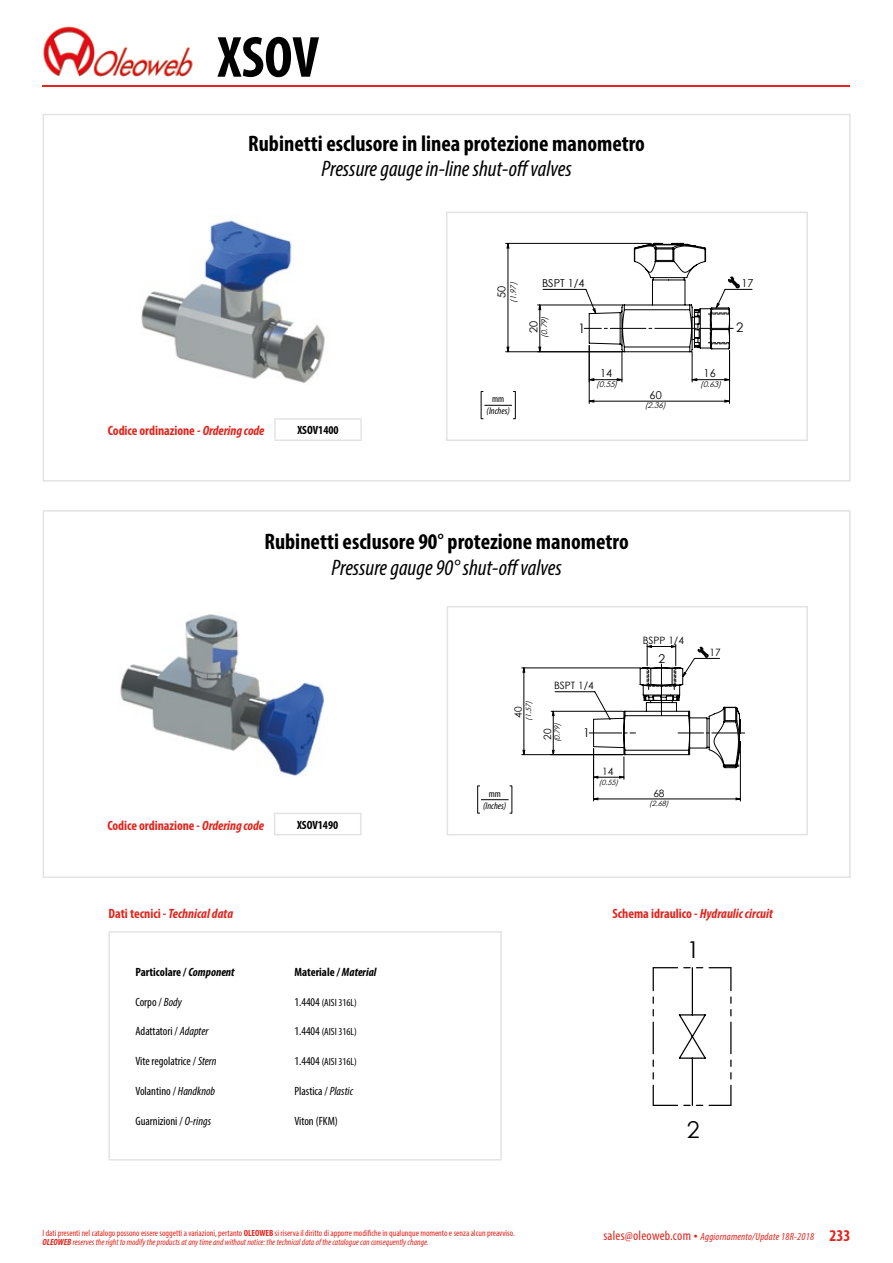
<style>
.page{position:relative;width:893px;height:1263px;background:#fff}
.page>*{position:absolute;margin:0;border:0;box-sizing:border-box;transform-origin:0 0}
.t1{font:700 condensed 58.5px "Myriad Pro";color:#000}
.t2{font:23.25px "Century Gothic";color:#000}
.t3{font:700 condensed 22.5px "Myriad Pro";color:#000}
.t4{font:italic condensed 22.5px "Myriad Pro";color:#000}
.t5{font:700 condensed 13.5px "Myriad Pro";letter-spacing:-.005em;color:#e2251d}
.t6{font:italic 700 condensed 13.5px "Myriad Pro";color:#e2251d}
.t7{font:13.05px "Century Gothic";color:#000}
.t8{font:12.15px "Century Gothic";color:#000}
.t9{font:condensed 12px "Myriad Pro";color:#000}
.t10{font:700 condensed 12px "Myriad Pro";color:#000}
.t11{font:10.95px "Century Gothic";color:#000}
.t12{font:italic condensed 10.5px "Myriad Pro";letter-spacing:.02em;color:#e2251d}
.t13{font:condensed 10.5px "Myriad Pro";color:#000}
.t14{font:10.05px "Century Gothic";color:#000}
.t15{font:italic condensed 9.75px "Myriad Pro";color:#000}
.t16{font:condensed 9.75px "Myriad Pro";color:#000}
.t17{font:condensed 9px/9.8px "Myriad Pro";color:#e2251d}
.t18{font:italic 7.8px "Century Gothic";color:#000}
.t19{font:italic 7.2px "Century Gothic";color:#000}
.s1{font-style:italic}
.s2{font-style:normal}
.s3{font-size:12px}
.s4{font-weight:700}
.s5{font-weight:700;font-style:italic}
.s6{font-style:normal;font-size:13.5px}
.s7{font-style:normal;font-size:15px}
.s8{font-weight:700;font-style:normal;font-size:16.5px}
</style>
<div class="page">
<hr style="left:42px;top:86px;width:808px;height:1px;background:#e2251d">
<img style="left:43px;top:26px;width:150px;height:51px">
<div style="left:43px;top:510px;width:808px;height:368px;border:2px solid #e3e3e3"></div>
<div style="left:43px;top:114px;width:808px;height:368px;border:2px solid #e3e3e3"></div>
<img style="left:141px;top:220px;width:184px;height:163px">
<hr style="left:274px;top:418px;width:88px;height:2px;background:#e3e3e3">
<svg style="left:274px;top:420px;width:2px;height:19px"></svg>
<hr style="left:274px;top:439px;width:88px;height:2px;background:#e3e3e3">
<svg style="left:360px;top:420px;width:2px;height:19px"></svg>
<hr style="left:692px;top:352px;width:1px;height:30px;background:#000">
<hr style="left:622px;top:352px;width:1px;height:30px;background:#000">
<hr style="left:589px;top:345px;width:1px;height:58px;background:#000">
<hr style="left:729px;top:351px;width:1px;height:52px;background:#000">
<hr style="left:506px;top:243px;width:145px;height:1px;background:#000">
<hr style="left:506px;top:351px;width:116px;height:1px;background:#000">
<hr style="left:537px;top:305px;width:85px;height:1px;background:#000">
<svg style="left:589px;top:378px;width:140px;height:3px"></svg>
<svg style="left:589px;top:400px;width:140px;height:3px"></svg>
<svg style="left:506px;top:243px;width:3px;height:109px"></svg>
<svg style="left:538px;top:243px;width:214px;height:109px"></svg>
<div style="left:446px;top:212px;width:362px;height:229px;border:2px solid #e3e3e3"></div>
<svg style="left:481px;top:391px;width:35px;height:28px"></svg>
<img style="left:120px;top:614px;width:205px;height:162px">
<hr style="left:274px;top:813px;width:87px;height:1px;background:#e3e3e3">
<svg style="left:274px;top:814px;width:1px;height:20px"></svg>
<hr style="left:274px;top:834px;width:87px;height:1px;background:#e3e3e3">
<svg style="left:360px;top:814px;width:1px;height:20px"></svg>
<hr style="left:593px;top:749px;width:1px;height:52px;background:#000">
<hr style="left:740px;top:746px;width:1px;height:55px;background:#000">
<svg style="left:522px;top:644px;width:223px;height:156px"></svg>
<div style="left:447px;top:606px;width:361px;height:229px;border:2px solid #e3e3e3"></div>
<svg style="left:477px;top:786px;width:36px;height:28px"></svg>
<svg style="left:653px;top:967px;width:78px;height:139px"></svg>
<div style="left:108px;top:931px;width:394px;height:229px;border:2px solid #e3e3e3"></div>
<h1 class="t1" style="left:218px;top:21px;width:103px">XSOV</h1>
<h3 class="t3" style="left:248px;top:129px;width:398px">Rubinetti esclusore in linea protezione manometro</h3>
<h3 class="t4" style="left:322px;top:155px;width:252px">Pressure gauge in-line shut-off valves</h3>
<h3 class="t5" style="left:108px;top:422px;width:158px">Codice ordinazione - <span class="s1">Ordering code</span></h3>
<h3 class="t10" style="left:297px;top:423px;width:43px">XSOV1400</h3>
<p class="t18" style="left:508px;top:303px;width:25px;rotate:-90deg">(1.97)</p>
<p class="t11" style="left:494px;top:298px;width:14px;rotate:-90deg">50</p>
<p class="t11" style="left:542px;top:275px;width:44px">BSPT 1/4</p>
<p class="t11" style="left:741px;top:275px;width:14px">17</p>
<p class="t18" style="left:539px;top:338px;width:25px;rotate:-90deg">(0.79)</p>
<h3 class="t7" style="left:736px;top:318px;width:9px">2</h3>
<p class="t11" style="left:526px;top:333px;width:14px;rotate:-90deg">20</p>
<h3 class="t7" style="left:578px;top:319px;width:9px">1</h3>
<p class="t16" style="left:492px;top:393px;width:14px">mm</p>
<p class="t15" style="left:487px;top:405px;width:25px">(Inches)</p>
<p class="t11" style="left:600px;top:366px;width:14px">14</p>
<p class="t11" style="left:704px;top:366px;width:14px">16</p>
<p class="t18" style="left:596px;top:379px;width:25px">(0.55)</p>
<p class="t11" style="left:650px;top:387px;width:14px">60</p>
<p class="t18" style="left:645px;top:400px;width:25px">(2.36)</p>
<p class="t18" style="left:700px;top:379px;width:25px">(0.63)</p>
<h3 class="t3" style="left:264px;top:528px;width:366px">Rubinetti esclusore 90° protezione manometro</h3>
<h3 class="t4" style="left:332px;top:554px;width:232px">Pressure gauge 90° shut-off valves</h3>
<h3 class="t5" style="left:107px;top:817px;width:158px">Codice ordinazione - <span class="s1">Ordering code</span></h3>
<h3 class="t10" style="left:297px;top:817px;width:43px">XSOV1490</h3>
<p class="t19" style="left:524px;top:721px;width:23px;rotate:-90deg">(1.57)</p>
<p class="t14" style="left:511px;top:718px;width:13px;rotate:-90deg">40</p>
<p class="t16" style="left:489px;top:787px;width:14px">mm</p>
<p class="t15" style="left:483px;top:799px;width:25px">(Inches)</p>
<p class="t14" style="left:554px;top:679px;width:41px">BSPT 1/4</p>
<p class="t19" style="left:552px;top:742px;width:23px;rotate:-90deg">(0.79)</p>
<p class="t14" style="left:540px;top:740px;width:13px;rotate:-90deg">20</p>
<h3 class="t8" style="left:583px;top:724px;width:8px">1</h3>
<p class="t14" style="left:602px;top:764px;width:13px">14</p>
<p class="t19" style="left:599px;top:777px;width:23px">(0.55)</p>
<p class="t14" style="left:643px;top:634px;width:43px">BSPP 1/4</p>
<h3 class="t8" style="left:658px;top:650px;width:8px">2</h3>
<p class="t14" style="left:653px;top:786px;width:13px">68</p>
<p class="t19" style="left:649px;top:798px;width:23px">(2.68)</p>
<p class="t14" style="left:709px;top:645px;width:13px">17</p>
<h3 class="t6" style="left:108px;top:905px;width:126px"><span class="s2">Dati tecnici -</span> Technical data</h3>
<h3 class="t10" style="left:135px;top:964px;width:101px">Particolare / <span class="s1">Component</span></h3>
<h3 class="t10" style="left:294px;top:964px;width:84px">Materiale / <span class="s1">Material</span></h3>
<h3 class="t9" style="left:135px;top:994px;width:48px">Corpo / <span class="s1">Body</span></h3>
<p class="t13" style="left:294px;top:996px;width:64px"><span class="s3">1.4404</span> (AISI 316L)</p>
<h3 class="t9" style="left:135px;top:1024px;width:75px">Adattatori / <span class="s1">Adapter</span></h3>
<p class="t13" style="left:294px;top:1025px;width:64px"><span class="s3">1.4404</span> (AISI 316L)</p>
<h3 class="t9" style="left:135px;top:1054px;width:83px">Vite regolatrice / <span class="s1">Stern</span></h3>
<p class="t13" style="left:294px;top:1055px;width:64px"><span class="s3">1.4404</span> (AISI 316L)</p>
<h3 class="t9" style="left:135px;top:1084px;width:81px">Volantino / <span class="s1">Handknob</span></h3>
<h3 class="t9" style="left:294px;top:1084px;width:60px">Plastica / <span class="s1">Plastic</span></h3>
<h3 class="t9" style="left:135px;top:1114px;width:77px">Guarnizioni / <span class="s1">O-rings</span></h3>
<h3 class="t9" style="left:294px;top:1114px;width:45px">Viton (FKM)</h3>
<p class="t17" style="left:43px;top:1228px;width:474px">I dati presenti nel catalogo possono essere soggetti a variazioni, pertanto <span class="s4">OLEOWEB</span> si riserva il diritto di apporre modifiche in qualunque momento e senza alcun preavviso.<br><span class="s5">OLEOWEB</span> <span class="s1">reserves the right to modify the products at any time and without notice: the technical data of the catalogue can consequently change.</span></p>
<h3 class="t5" style="left:612px;top:905px;width:162px">Schema idraulico - <span class="s1">Hydraulic circuit</span></h3>
<h2 class="t2" style="left:687px;top:933px;width:14px">1</h2>
<h2 class="t2" style="left:687px;top:1113px;width:14px">2</h2>
<p class="t12" style="left:603px;top:1230px;width:249px"><span class="s6">sales@oleoweb.com</span> <span class="s7">•</span> Aggiornamento/Update 18R-2018 <span class="s8">233</span></p>
</div>
